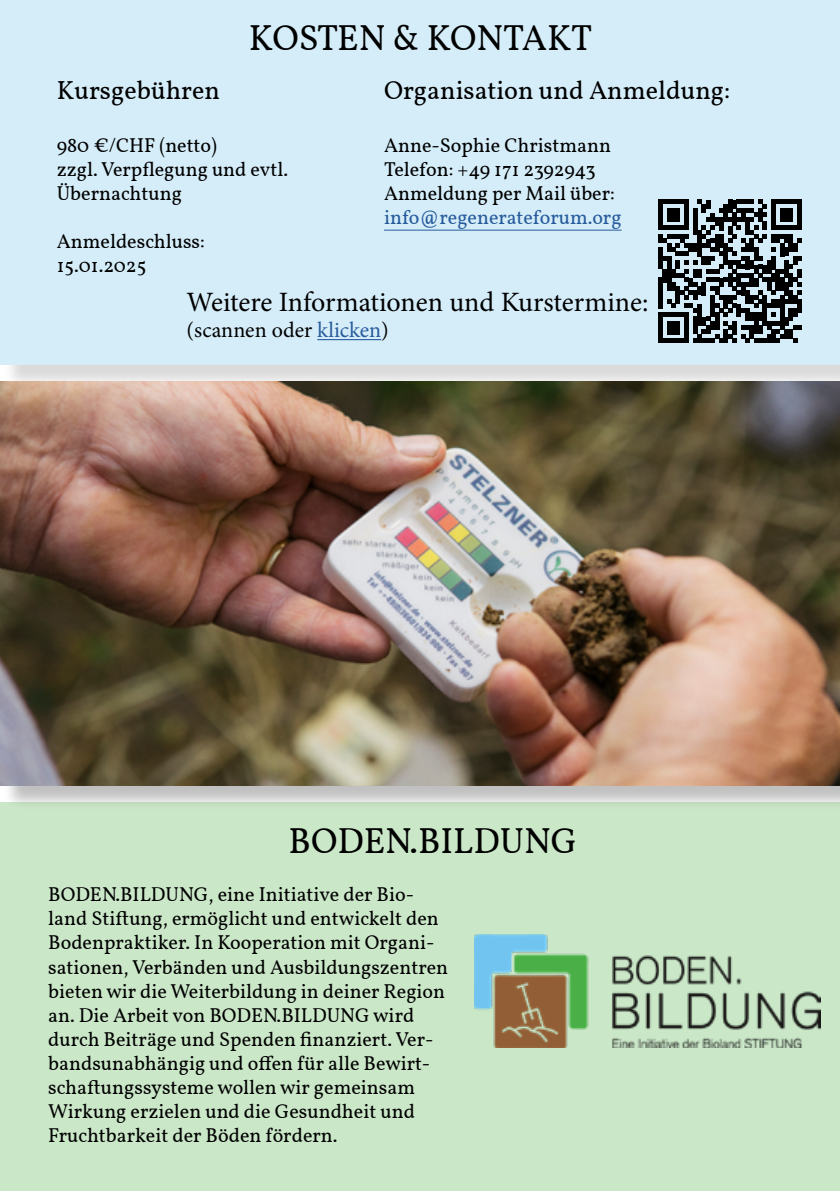
<style>
.page{position:relative;width:840px;height:1191px;background:#fff}
.page>*{position:absolute;margin:0;border:0;box-sizing:border-box;transform-origin:0 0}
.t1{font:36px "Vollkorn";letter-spacing:-.02em;color:#000}
.t2{font:36px "Vollkorn";color:#000}
.t3{font:28px "Minion Pro";letter-spacing:-.005em;color:#000}
.t4{font:26px "Vollkorn";color:#000}
.t5{font:22px "Minion Pro";color:#000}
.t6{font:20px/24px "Vollkorn";color:#000}
.t7{font:20px "Vollkorn";color:#275b9b}
.s1{color:#275b9b}
</style>
<div class="page">
<div style="left:3px;top:3px;width:836px;height:387px;background:#000;opacity:.5"></div>
<div style="left:0;top:0;width:839px;height:365px;background:#d5edf9"></div>
<hr style="left:384px;top:230px;width:237px;height:1px;background:#275b9b">
<div style="left:3px;top:385px;width:836px;height:426px;background:#000;opacity:.25"></div>
<img style="left:0;top:382px;width:839px;height:403px">
<div style="left:0;top:802px;width:839px;height:389px;background:#cae7c8"></div>
<img style="left:474px;top:935px;width:346px;height:112px">
<svg style="left:658px;top:200px;width:143px;height:143px"></svg>
<hr style="left:317px;top:339px;width:64px;height:1px;background:#275b9b">
<h1 class="t1" style="left:249px;top:11px;width:344px">KOSTEN &amp; KONTAKT</h1>
<h3 class="t4" style="left:57px;top:71px;width:165px">Kursgebühren</h3>
<p class="t6" style="left:57px;top:132px;width:233px">980 €/CHF (netto)<br>zzgl. Verpflegung und evtl.<br>Übernachtung</p>
<p class="t6" style="left:57px;top:228px;width:149px">Anmeldeschluss:<br>15.01.2025</p>
<h3 class="t4" style="left:384px;top:71px;width:347px">Organisation und Anmeldung:</h3>
<p class="t6" style="left:384px;top:132px;width:232px">Anne-Sophie Christmann<br>Telefon: +49 171 2392943<br>Anmeldung per Mail über:</p>
<p class="t7" style="left:384px;top:202px;width:239px">info@regenerateforum.org</p>
<h2 class="t3" style="left:186px;top:283px;width:463px">Weitere Informationen und Kurstermine:</h2>
<p class="t5" style="left:186px;top:316px;width:204px">(scannen oder <span class="s1">klicken</span>)</p>
<h1 class="t2" style="left:288px;top:814px;width:290px">BODEN.BILDUNG</h1>
<p class="t6" style="left:48px;top:881px;width:401px">BODEN.BILDUNG, eine Initiative der Bio&shy;land Stiftung, ermöglicht und entwickelt den Bodenpraktiker. In Kooperation mit Organi&shy;sationen, Verbänden und Ausbildungszentren bieten wir die Weiterbildung in deiner Region an. Die Arbeit von BODEN.BILDUNG wird durch Beiträge und Spenden finanziert. Ver&shy;bandsunabhängig und offen für alle Bewirt&shy;schaftungssysteme wollen wir gemeinsam Wirkung erzielen und die Gesundheit und Fruchtbarkeit der Böden fördern.</p>
</div>
